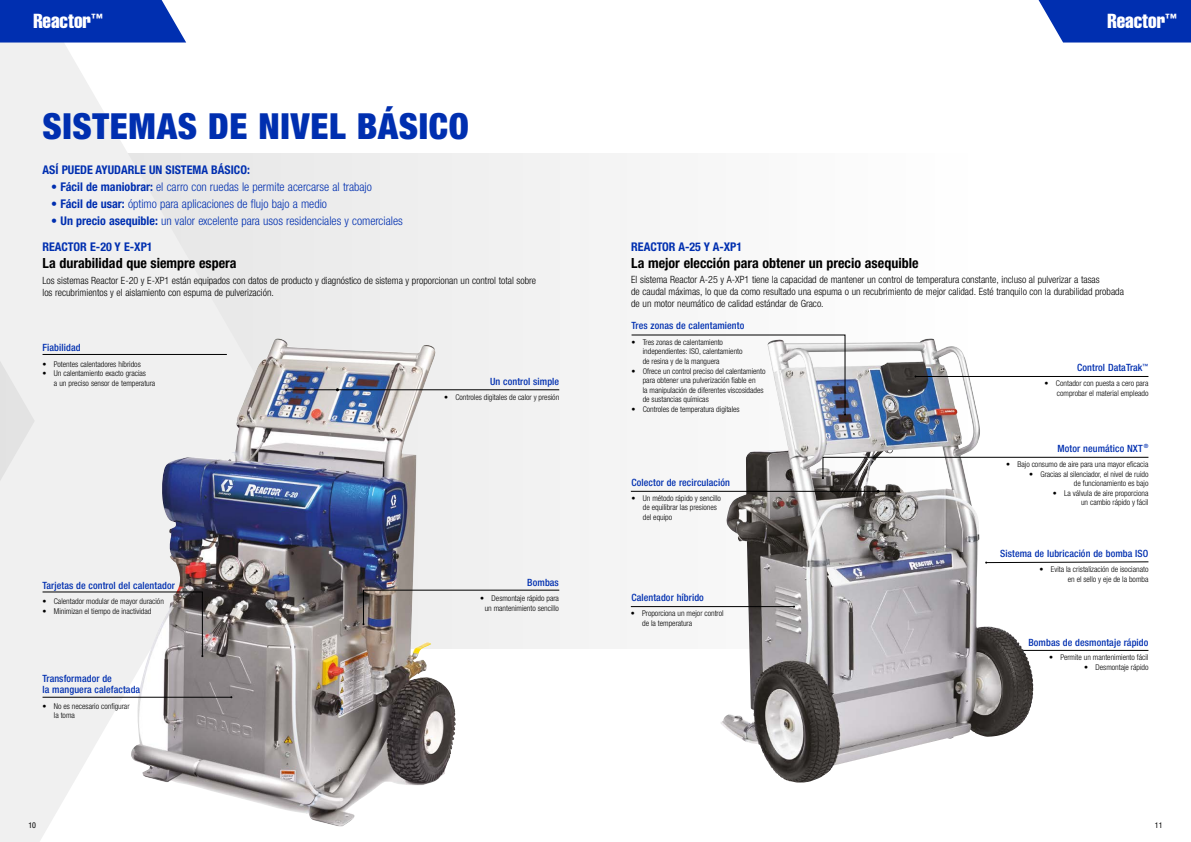
<style>
.page{position:relative;width:1191px;height:842px;background:#fff}
.page>*{position:absolute;margin:0;border:0;box-sizing:border-box;transform-origin:0 0}
.t1{font:900 condensed 36px "Helvetica Neue LTW1 G";letter-spacing:.02em;color:#002fb0}
.t2{font:20px "Helvetica LT Std Comp";color:#fff}
.t3{font:700 condensed 14px "Helvetica Neue LTW1 G";color:#000}
.t4{font:300 condensed 12px "Helvetica Neue LTW1 G";color:#002fb0}
.t5{font:700 condensed 12px "Helvetica Neue LTW1 G";color:#002fb0}
.t6{font:300 condensed 10px/12px "Helvetica Neue LTW1 G";color:#000}
.t7{font:500 condensed 10px/11px "Helvetica Neue LTW1 G";letter-spacing:.01em;color:#002fb0}
.t8{font:300 condensed 8px/9.6px "Helvetica Neue LTW1 G";color:#000}
.t9{font:condensed 8px "Helvetica Neue LTW1 G";color:#000}
.s1{font-weight:700}
</style>
<div class="page">
<div style="left:0;top:153px;width:1191px;height:496px;background:#f6f6f6"></div>
<svg style="left:0;top:43px;width:282px;height:799px"></svg>
<svg style="left:1038px;top:0;width:153px;height:43px;background:#1742b7"></svg>
<svg style="left:0;top:0;width:186px;height:43px;background:#133eb5"></svg>
<img style="left:127px;top:338px;width:330px;height:488px">
<img style="left:719px;top:338px;width:314px;height:445px">
<hr style="left:286px;top:389px;width:273px;height:1px;background:#000">
<svg style="left:362px;top:590px;width:198px;height:35px"></svg>
<hr style="left:43px;top:354px;width:184px;height:1px;background:#000">
<hr style="left:43px;top:697px;width:188px;height:1px;background:#000">
<svg style="left:42px;top:591px;width:161px;height:66px"></svg>
<hr style="left:631px;top:491px;width:268px;height:1px;background:#000">
<hr style="left:1023px;top:650px;width:125px;height:1px;background:#000">
<hr style="left:915px;top:376px;width:233px;height:1px;background:#000">
<svg style="left:631px;top:334px;width:215px;height:81px"></svg>
<svg style="left:822px;top:457px;width:327px;height:22px"></svg>
<svg style="left:985px;top:561px;width:164px;height:3px"></svg>
<hr style="left:631px;top:606px;width:163px;height:1px;background:#000">
<h2 class="t2" style="left:33px;top:9px;width:71px">Reactor<sup>™</sup></h2>
<h1 class="t1" style="left:43px;top:105px;width:428px">SISTEMAS DE NIVEL BÁSICO</h1>
<h3 class="t5" style="left:43px;top:163px;width:209px">ASÍ PUEDE AYUDARLE UN SISTEMA BÁSICO:</h3>
<h3 class="t4" style="left:51px;top:180px;width:322px"><span class="s1">• Fácil de maniobrar:</span> el carro con ruedas le permite acercarse al trabajo</h3>
<h3 class="t4" style="left:51px;top:197px;width:277px"><span class="s1">• Fácil de usar:</span> óptimo para aplicaciones de flujo bajo a medio</h3>
<h3 class="t4" style="left:51px;top:214px;width:353px"><span class="s1">• Un precio asequible:</span> un valor excelente para usos residenciales y comerciales</h3>
<h3 class="t5" style="left:43px;top:239px;width:112px">REACTOR E-20 Y E-XP1</h3>
<h3 class="t3" style="left:43px;top:254px;width:196px">La durabilidad que siempre espera</h3>
<p class="t6" style="left:43px;top:275px;width:495px">Los sistemas Reactor E-20 y E-XP1 están equipados con datos de producto y diagnóstico de sistema y proporcionan un control total sobre los recubrimientos y el aislamiento con espuma de pulverización.</p>
<p class="t7" style="left:43px;top:342px;width:40px">Fiabilidad</p>
<p class="t8" style="left:43px;top:359px;width:100px">• Potentes calentadores híbridos</p>
<p class="t8" style="left:54px;top:369px;width:103px;text-indent:-11px">• Un calentamiento exacto gracias<br>a un preciso sensor de temperatura</p>
<p class="t7" style="left:43px;top:579px;width:134px">Tarjetas de control del calentador</p>
<p class="t8" style="left:43px;top:597px;width:123px">• Calentador modular de mayor duración</p>
<p class="t8" style="left:43px;top:606px;width:110px">• Minimizan el tiempo de inactividad</p>
<p class="t7" style="left:43px;top:673px;width:99px">Transformador de<br>la manguera calefactada</p>
<p class="t8" style="left:54px;top:701px;width:77px;text-indent:-11px">• No es necesario configurar la toma</p>
<p class="t7" style="left:490px;top:376px;width:71px">Un control simple</p>
<p class="t8" style="left:444px;top:393px;width:117px">• Controles digitales de calor y presión</p>
<p class="t7" style="left:527px;top:577px;width:33px">Bombas</p>
<p class="t8" style="left:480px;top:594px;width:80px;text-align:center">• Desmontaje rápido para un mantenimiento sencillo</p>
<h2 class="t2" style="left:1107px;top:9px;width:71px">Reactor<sup>™</sup></h2>
<h3 class="t5" style="left:631px;top:239px;width:113px">REACTOR A-25 Y A-XP1</h3>
<h3 class="t3" style="left:631px;top:254px;width:289px">La mejor elección para obtener un precio asequible</h3>
<p class="t6" style="left:631px;top:273px;width:494px">El sistema Reactor A-25 y A-XP1 tiene la capacidad de mantener un control de temperatura constante, incluso al pulverizar a tasas<br>de caudal máximas, lo que da como resultado una espuma o un recubrimiento de mejor calidad. Esté tranquilo con la durabilidad probada de un motor neumático de calidad estándar de Graco.</p>
<p class="t7" style="left:631px;top:320px;width:114px">Tres zonas de calentamiento</p>
<p class="t8" style="left:643px;top:337px;width:101px;text-indent:-11px">• Tres zonas de calentamiento independientes: ISO, calentamiento de resina y de la manguera</p>
<p class="t8" style="left:643px;top:366px;width:124px;text-indent:-11px">• Ofrece un control preciso del calentamiento para obtener una pulverización fiable en<br>la manipulación de diferentes viscosidades de sustancias químicas</p>
<p class="t8" style="left:631px;top:404px;width:110px">• Controles de temperatura digitales</p>
<p class="t7" style="left:631px;top:477px;width:100px">Colector de recirculación</p>
<p class="t8" style="left:643px;top:493px;width:80px;text-indent:-11px">• Un método rápido y sencillo de equilibrar las presiones del equipo</p>
<p class="t7" style="left:631px;top:592px;width:74px">Calentador híbrido</p>
<p class="t8" style="left:642px;top:609px;width:83px;text-indent:-11px">• Proporciona un mejor control de la temperatura</p>
<p class="t7" style="left:1077px;top:362px;width:73px">Control DataTrak<sup>™</sup></p>
<p class="t8" style="left:1044px;top:378px;width:105px;text-align:right">• Contador con puesta a cero para comprobar el material empleado</p>
<p class="t7" style="left:1057px;top:443px;width:92px">Motor neumático NXT <sup>®</sup></p>
<p class="t8" style="left:1006px;top:459px;width:144px">• Bajo consumo de aire para una mayor eficacia</p>
<p class="t8" style="left:1029px;top:469px;width:121px;text-align:right">• Gracias al silenciador, el nivel de ruido de funcionamiento es bajo</p>
<p class="t8" style="left:1052px;top:488px;width:97px;text-align:right">• La válvula de aire proporciona un cambio rápido y fácil</p>
<p class="t7" style="left:1000px;top:548px;width:150px">Sistema de lubricación de bomba ISO</p>
<p class="t8" style="left:1039px;top:564px;width:110px;text-align:right">• Evita la cristalización de isocianato en el sello y eje de la bomba</p>
<p class="t7" style="left:1028px;top:636px;width:121px">Bombas de desmontaje rápido</p>
<p class="t8" style="left:1049px;top:653px;width:101px">• Permite un mantenimiento fácil</p>
<p class="t8" style="left:1084px;top:662px;width:66px">• Desmontaje rápido</p>
<p class="t9" style="left:28px;top:820px;width:9px">10</p>
<p class="t9" style="left:1155px;top:820px;width:9px">11</p>
</div>
